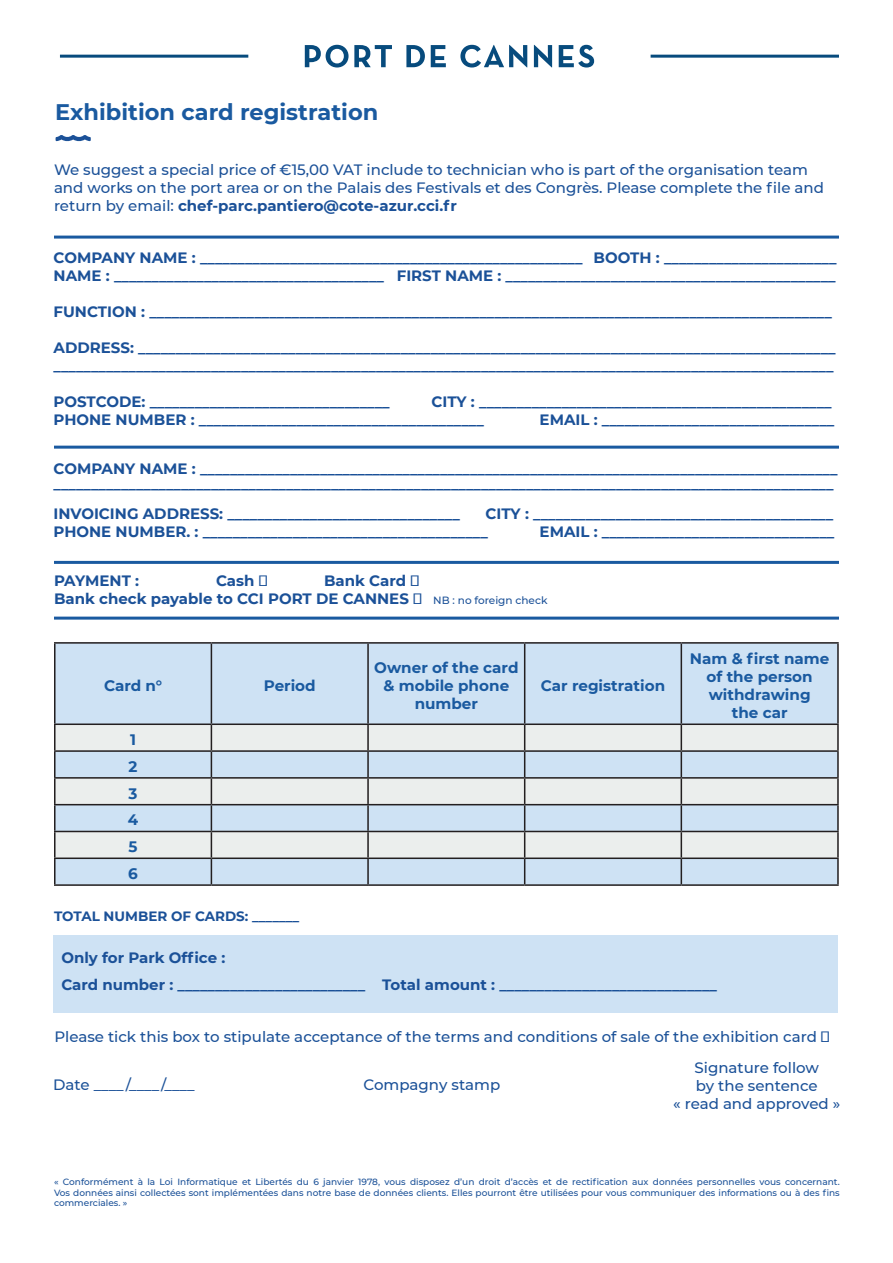
<style>
.page{position:relative;width:893px;height:1263px;background:#fff}
.page>*{position:absolute;margin:0;border:0;box-sizing:border-box;transform-origin:0 0}
.t1{font:700 22.5px "Montserrat";color:#1a5aa0}
.t2{font:700 15.15px/18.1px "Montserrat";color:#1a5aa0;text-align:center}
.t3{font:700 15px/18px "Montserrat";color:#1b5198}
.t4{font:500 15px/18px "Montserrat";color:#1b5198}
.t5{font:700 13.5px "Montserrat";color:#1b5198}
.t6{font:500 10.5px "Montserrat";color:#1b5198}
.t7{font:500 9px/10.8px "Montserrat";color:#1b5198;text-align:justify}
.s1{font-weight:700}
</style>
<div class="page">
<svg style="left:305px;top:45px;width:87px;height:23px"></svg>
<svg style="left:406px;top:45px;width:19px;height:22px"></svg>
<svg style="left:431px;top:45px;width:15px;height:22px"></svg>
<svg style="left:460px;top:45px;width:67px;height:23px"></svg>
<svg style="left:534px;top:45px;width:18px;height:22px"></svg>
<svg style="left:559px;top:45px;width:35px;height:23px"></svg>
<hr style="left:60px;top:55px;width:188px;height:3px;background:#074b7d">
<hr style="left:651px;top:55px;width:188px;height:3px;background:#074b7d">
<svg style="left:56px;top:135px;width:35px;height:6px"></svg>
<hr style="left:54px;top:236px;width:785px;height:3px;background:#1a5aa0">
<hr style="left:54px;top:446px;width:785px;height:3px;background:#1a5aa0">
<hr style="left:54px;top:561px;width:785px;height:3px;background:#1a5aa0">
<hr style="left:54px;top:617px;width:785px;height:3px;background:#1a5aa0">
<div style="left:53px;top:935px;width:785px;height:77px;background:#cee2f4"></div>
<div style="left:56px;top:644px;width:781px;height:79px;background:#cee2f4"></div>
<hr style="left:54px;top:642px;width:157px;height:2px;background:#231f20">
<hr style="left:54px;top:644px;width:2px;height:79px;background:#231f20">
<hr style="left:211px;top:642px;width:157px;height:2px;background:#231f20">
<hr style="left:211px;top:644px;width:1px;height:79px;background:#231f20">
<hr style="left:368px;top:642px;width:157px;height:2px;background:#231f20">
<hr style="left:367px;top:644px;width:2px;height:79px;background:#231f20">
<hr style="left:525px;top:642px;width:156px;height:2px;background:#231f20">
<hr style="left:524px;top:644px;width:1px;height:79px;background:#231f20">
<hr style="left:681px;top:642px;width:158px;height:2px;background:#231f20">
<hr style="left:681px;top:644px;width:1px;height:79px;background:#231f20">
<hr style="left:837px;top:644px;width:2px;height:79px;background:#231f20">
<hr style="left:54px;top:723px;width:157px;height:2px;background:#231f20">
<hr style="left:54px;top:725px;width:2px;height:25px;background:#231f20">
<hr style="left:211px;top:723px;width:157px;height:2px;background:#231f20">
<hr style="left:368px;top:723px;width:157px;height:2px;background:#231f20">
<hr style="left:525px;top:723px;width:156px;height:2px;background:#231f20">
<hr style="left:681px;top:723px;width:158px;height:2px;background:#231f20">
<hr style="left:837px;top:725px;width:2px;height:25px;background:#231f20">
<hr style="left:54px;top:750px;width:157px;height:2px;background:#231f20">
<hr style="left:54px;top:752px;width:2px;height:25px;background:#231f20">
<hr style="left:681px;top:750px;width:158px;height:2px;background:#231f20">
<hr style="left:837px;top:752px;width:2px;height:25px;background:#231f20">
<hr style="left:54px;top:777px;width:157px;height:2px;background:#231f20">
<hr style="left:54px;top:779px;width:2px;height:25px;background:#231f20">
<hr style="left:681px;top:777px;width:158px;height:2px;background:#231f20">
<hr style="left:837px;top:779px;width:2px;height:25px;background:#231f20">
<hr style="left:54px;top:804px;width:157px;height:1px;background:#231f20">
<hr style="left:54px;top:805px;width:2px;height:26px;background:#231f20">
<hr style="left:681px;top:804px;width:158px;height:1px;background:#231f20">
<hr style="left:837px;top:805px;width:2px;height:26px;background:#231f20">
<hr style="left:54px;top:831px;width:157px;height:1px;background:#231f20">
<hr style="left:54px;top:832px;width:2px;height:25px;background:#231f20">
<hr style="left:681px;top:831px;width:158px;height:1px;background:#231f20">
<hr style="left:837px;top:832px;width:2px;height:25px;background:#231f20">
<hr style="left:54px;top:857px;width:157px;height:2px;background:#231f20">
<hr style="left:54px;top:859px;width:2px;height:25px;background:#231f20">
<hr style="left:681px;top:857px;width:158px;height:2px;background:#231f20">
<svg style="left:55px;top:724px;width:783px;height:160px;background:#d0dbe3"></svg>
<hr style="left:837px;top:859px;width:2px;height:25px;background:#231f20">
<hr style="left:54px;top:884px;width:157px;height:2px;background:#231f20">
<hr style="left:211px;top:884px;width:157px;height:2px;background:#231f20">
<hr style="left:368px;top:884px;width:157px;height:2px;background:#231f20">
<hr style="left:525px;top:884px;width:156px;height:2px;background:#231f20">
<hr style="left:681px;top:884px;width:158px;height:2px;background:#231f20">
<p class="t1" style="left:55px;top:96px;width:324px">Exhibition card registration</p>
<p class="t4" style="left:54px;top:160px;width:771px">We suggest a special price of €15,00 VAT include to technician who is part of the organisation team and works on the port area or on the Palais des Festivals et des Congrès. Please complete the file and return by email: <span class="s1">chef-parc.pantiero@cote-azur.cci.fr</span></p>
<p class="t3" style="left:54px;top:248px;width:784px">COMPANY NAME : ___________________________________________________ BOOTH : _______________________</p>
<p class="t3" style="left:54px;top:266px;width:784px">NAME : ____________________________________ FIRST NAME : ____________________________________________</p>
<p class="t3" style="left:54px;top:302px;width:780px">FUNCTION : ___________________________________________________________________________________________</p>
<p class="t3" style="left:54px;top:338px;width:784px">ADDRESS: _____________________________________________________________________________________________ ________________________________________________________________________________________________________</p>
<p class="t3" style="left:54px;top:392px;width:338px">POSTCODE: ________________________________</p>
<p class="t3" style="left:432px;top:392px;width:402px">CITY : _______________________________________________</p>
<p class="t3" style="left:54px;top:410px;width:432px">PHONE NUMBER : ______________________________________</p>
<p class="t3" style="left:540px;top:410px;width:296px">EMAIL : _______________________________</p>
<p class="t3" style="left:54px;top:460px;width:785px;line-height:15px">COMPANY NAME : _____________________________________________________________________________________ ________________________________________________________________________________________________________</p>
<p class="t3" style="left:54px;top:504px;width:408px">INVOICING ADDRESS: _______________________________</p>
<p class="t3" style="left:486px;top:504px;width:349px">CITY : ________________________________________</p>
<p class="t3" style="left:54px;top:522px;width:436px">PHONE NUMBER. : ______________________________________</p>
<p class="t3" style="left:540px;top:522px;width:296px">EMAIL : _______________________________</p>
<p class="t3" style="left:54px;top:571px;width:87px">PAYMENT :</p>
<p class="t3" style="left:216px;top:571px;width:40px">Cash</p>
<p class="t3" style="left:324px;top:571px;width:84px">Bank Card</p>
<p class="t3" style="left:54px;top:589px;width:356px">Bank check payable to CCI PORT DE CANNES</p>
<p class="t6" style="left:433px;top:593px;width:116px">NB : no foreign check</p>
<p class="t2" style="left:104px;top:676px;width:60px">Card n°</p>
<p class="t2" style="left:264px;top:676px;width:53px">Period</p>
<p class="t2" style="left:130px;top:730px;width:7px">1</p>
<p class="t2" style="left:129px;top:757px;width:10px">2</p>
<p class="t2" style="left:129px;top:783px;width:10px">3</p>
<p class="t2" style="left:128px;top:810px;width:12px">4</p>
<p class="t2" style="left:129px;top:837px;width:11px">5</p>
<p class="t2" style="left:128px;top:864px;width:11px">6</p>
<p class="t2" style="left:374px;top:657px;width:146px">Owner of the card &amp; mobile phone number</p>
<p class="t2" style="left:541px;top:676px;width:126px">Car registration</p>
<p class="t2" style="left:690px;top:648px;width:141px">Nam &amp; first name of the person withdrawing<br>the car</p>
<p class="t5" style="left:54px;top:906px;width:247px">TOTAL NUMBER OF CARDS: _______</p>
<p class="t3" style="left:61px;top:947px;width:165px">Only for Park Office :</p>
<p class="t3" style="left:61px;top:974px;width:657px">Card number : _________________________ Total amount : _____________________________</p>
<p class="t4" style="left:54px;top:1027px;width:764px">Please tick this box to stipulate acceptance of the terms and conditions of sale of the exhibition card</p>
<p class="t4" style="left:53px;top:1075px;width:143px">Date ____/____/____</p>
<p class="t4" style="left:364px;top:1075px;width:138px">Compagny stamp</p>
<p class="t4" style="left:673px;top:1058px;width:169px;text-align:center">Signature follow<br>by the sentence<br>« read and approved »</p>
<p class="t7" style="left:54px;top:1176px;width:787px">« Conformément à la Loi Informatique et Libertés du 6 janvier 1978, vous disposez d’un droit d’accès et de rectification aux données personnelles vous concernant.<br>Vos données ainsi collectées sont implémentées dans notre base de données clients. Elles pourront être utilisées pour vous communiquer des informations ou à des fins commerciales. »</p>
</div>
